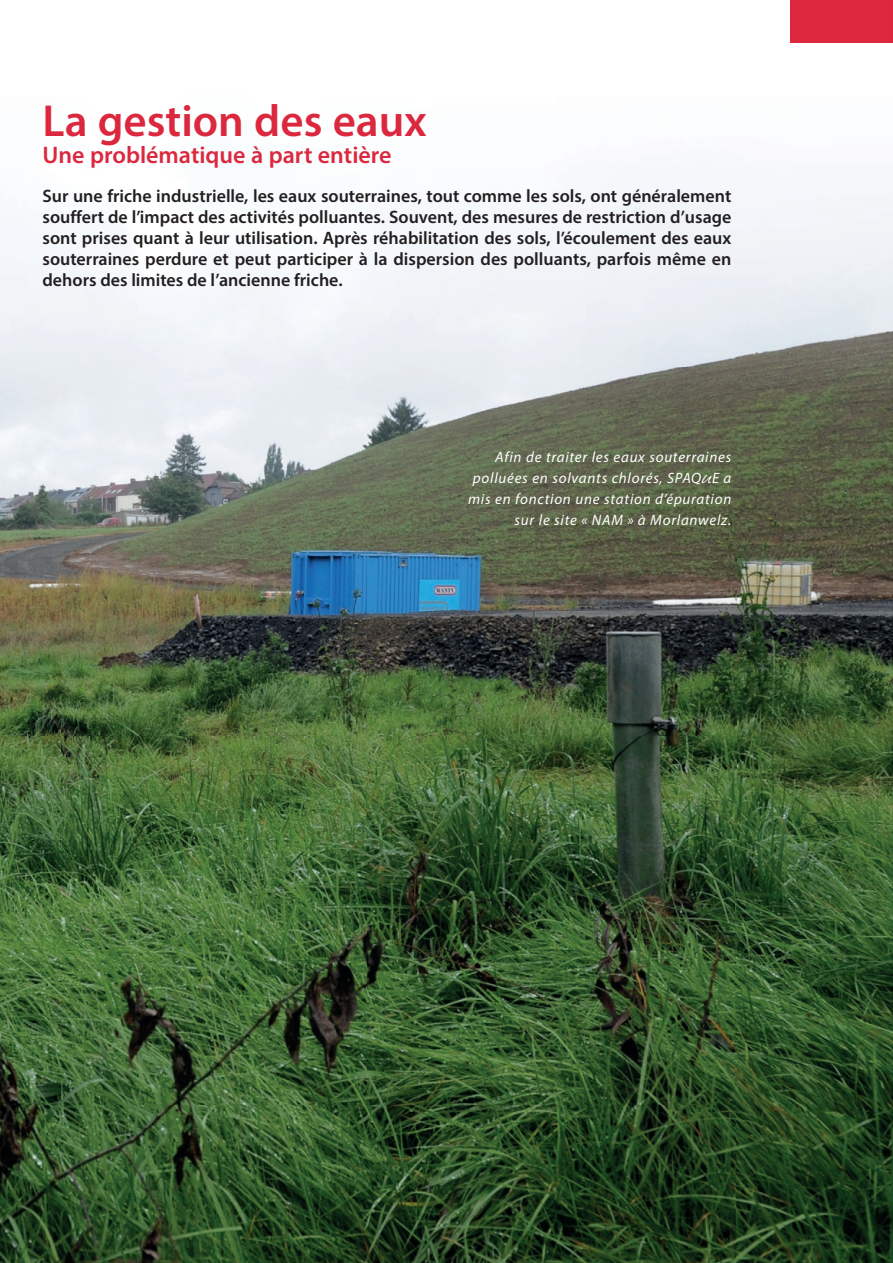
<style>
.page{position:relative;width:893px;height:1263px;background:#fff}
.page>*{position:absolute;margin:0;border:0;box-sizing:border-box;transform-origin:0 0}
.t1{font:600 45px "Myriad Pro";color:#dc283e}
.t2{font:600 24px "Myriad Pro";color:#dc283e}
.t3{font:600 18px/21px "Myriad Pro";color:#231f20;text-align:justify}
.t4{font:italic 15px/21px "Myriad Pro";letter-spacing:.05em;color:#fff;text-align:right}
.s1{font-family:"SPA Qu E";font-style:normal}
</style>
<div class="page">
<img style="left:0;top:0;width:893px;height:1263px">
<div style="left:791px;top:0;width:102px;height:43px;background:#dc283e"></div>
<svg style="left:710px;top:1223px;width:13px;height:9px"></svg>
<img style="left:730px;top:1220px;width:1px;height:43px">
<h1 class="t1" style="left:43px;top:92px;width:386px">La gestion des eaux</h1>
<h2 class="t2" style="left:43px;top:139px;width:351px">Une problématique à part entière</h2>
<p class="t3" style="left:43px;top:185px;width:690px">Sur une friche industrielle, les eaux souterraines, tout comme les sols, ont généralement souffert de l’impact des activités polluantes. Souvent, des mesures de restriction d’usage sont prises quant à leur utilisation. Après réhabilitation des sols, l’écoulement des eaux souterraines perdure et peut participer à la dispersion des polluants, parfois même en dehors des limites de l’ancienne friche.</p>
<p class="t4" style="left:468px;top:446px;width:265px">Afin de traiter les eaux souterraines polluées en solvants chlorés, SPAQ<span class="s1">u</span>E a mis en fonction une station d’épuration sur le site « NAM » à Morlanwelz.</p>
</div>
